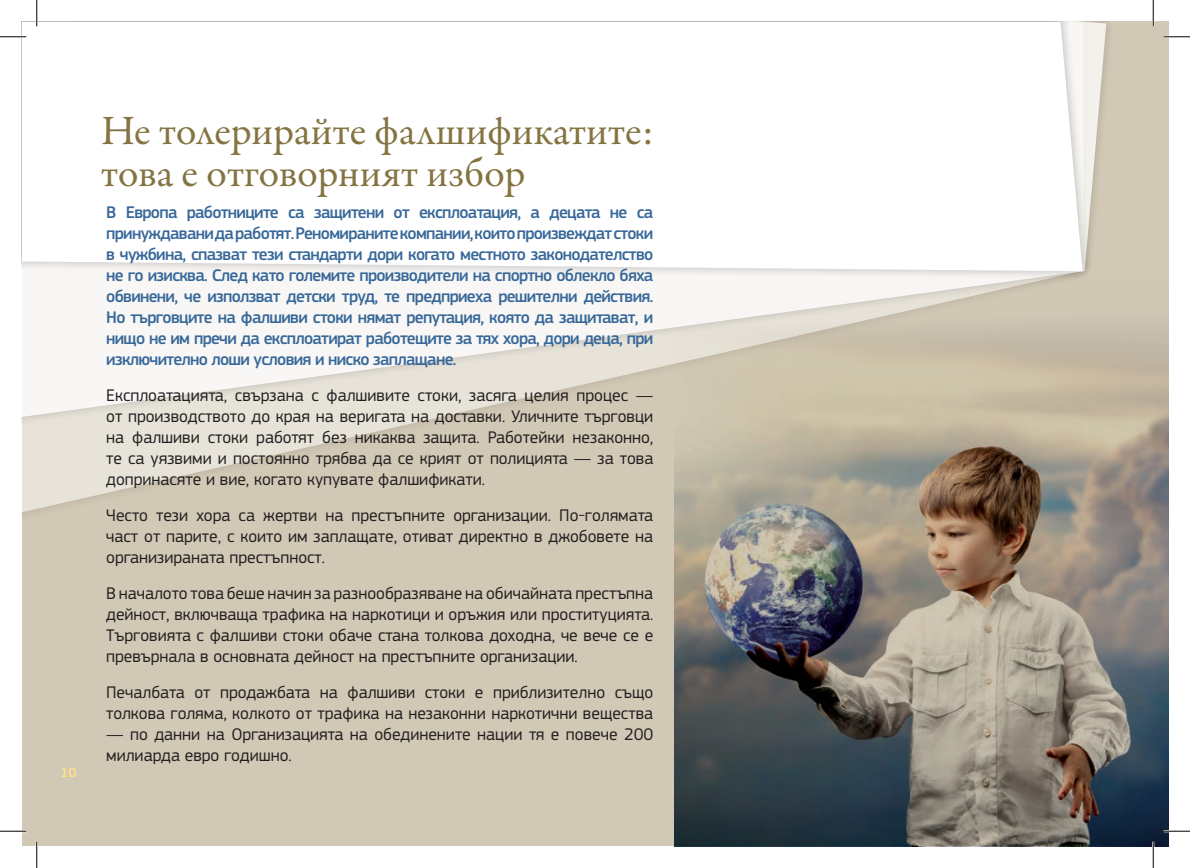
<style>
.page{position:relative;width:1190px;height:868px;background:#fff}
.page>*{position:absolute;margin:0;border:0;box-sizing:border-box;transform-origin:0 0}
.t1{font:42px/42px "Garamond Premr Pro";color:#847442}
.t2{font:17.5px/21px "EC Square Sans Pro";color:#231f20;text-align:justify}
.t3{font:500 17.5px/21px "EC Square Sans Pro";letter-spacing:-.04em;color:#376899;text-align:justify}
.t4{font:500 14px "EC Square Sans Pro";color:#ffe383}
</style>
<div class="page">
<div style="left:22px;top:22px;width:1146px;height:823px;background:#d1c8b5"></div>
<svg style="left:22px;top:433px;width:353px;height:81px"></svg>
<svg style="left:22px;top:22px;width:1084px;height:402px;background:#eeebe5"></svg>
<div style="left:22px;top:22px;width:1070px;height:259px;background:#231f20;opacity:.3"></div>
<div style="left:22px;top:22px;width:1060px;height:249px;background:#fff"></div>
<img style="left:674px;top:281px;width:494px;height:564px">
<hr style="left:0;top:36px;width:26px;height:2px;background:#fff">
<hr style="left:1163px;top:36px;width:27px;height:2px;background:#fff">
<hr style="left:0;top:829px;width:26px;height:3px;background:#fff">
<hr style="left:1163px;top:829px;width:27px;height:3px;background:#fff">
<hr style="left:36px;top:0;width:2px;height:26px;background:#fff">
<hr style="left:36px;top:841px;width:2px;height:26px;background:#fff">
<hr style="left:1152px;top:0;width:2px;height:26px;background:#fff">
<hr style="left:1152px;top:841px;width:2px;height:26px;background:#fff">
<svg style="left:0;top:36px;width:26px;height:1px"></svg>
<svg style="left:1163px;top:36px;width:27px;height:1px"></svg>
<svg style="left:0;top:830px;width:26px;height:1px"></svg>
<svg style="left:1163px;top:830px;width:27px;height:1px"></svg>
<svg style="left:36px;top:0;width:1px;height:26px"></svg>
<svg style="left:36px;top:841px;width:1px;height:26px"></svg>
<svg style="left:1153px;top:0;width:1px;height:26px"></svg>
<svg style="left:1153px;top:841px;width:1px;height:26px"></svg>
<p class="t4" style="left:60px;top:763px;width:18px">10</p>
<h1 class="t1" style="left:101px;top:111px;width:553px">Не толерирайте фалшификатите: това е отговорният избор</h1>
<p class="t3" style="left:106px;top:201px;width:548px">В Европа работниците са защитени от експлоатация, а децата не са принуждавани да работят. Реномираните компании, които произвеждат стоки в чужбина, спазват тези стандарти дори когато местното законодателство не го изисква. След като големите производители на спортно облекло бяха обвинени, че използват детски труд, те предприеха решителни действия.<br>Но търговците на фалшиви стоки нямат репутация, която да защитават, и нищо не им пречи да експлоатират работещите за тях хора, дори деца, при изключително лоши условия и ниско заплащане.</p>
<p class="t2" style="left:106px;top:384px;width:548px">Експлоатацията, свързана с фалшивите стоки, засяга целия процес — от производството до края на веригата на доставки. Уличните търговци на фалшиви стоки работят без никаква защита. Работейки незаконно, те са уязвими и постоянно трябва да се крият от полицията — за това допринасяте и вие, когато купувате фалшификати.</p>
<p class="t2" style="left:106px;top:504px;width:548px">Често тези хора са жертви на престъпните организации. По-голямата част от парите, с които им заплащате, отиват директно в джобовете на организираната престъпност.</p>
<p class="t2" style="left:106px;top:582px;width:548px">В началото това беше начин за разнообразяване на обичайната престъпна дейност, включваща трафика на наркотици и оръжия или проституцията.<br>Търговията с фалшиви стоки обаче стана толкова доходна, че вече се е превърнала в основната дейност на престъпните организации.</p>
<p class="t2" style="left:106px;top:681px;width:548px">Печалбата от продажбата на фалшиви стоки е приблизително също толкова голяма, колкото от трафика на незаконни наркотични вещества</p>
<p class="t2" style="left:106px;top:723px;width:548px">— по данни на Организацията на обединените нации тя е повече 200 милиарда евро годишно.</p>
</div>
